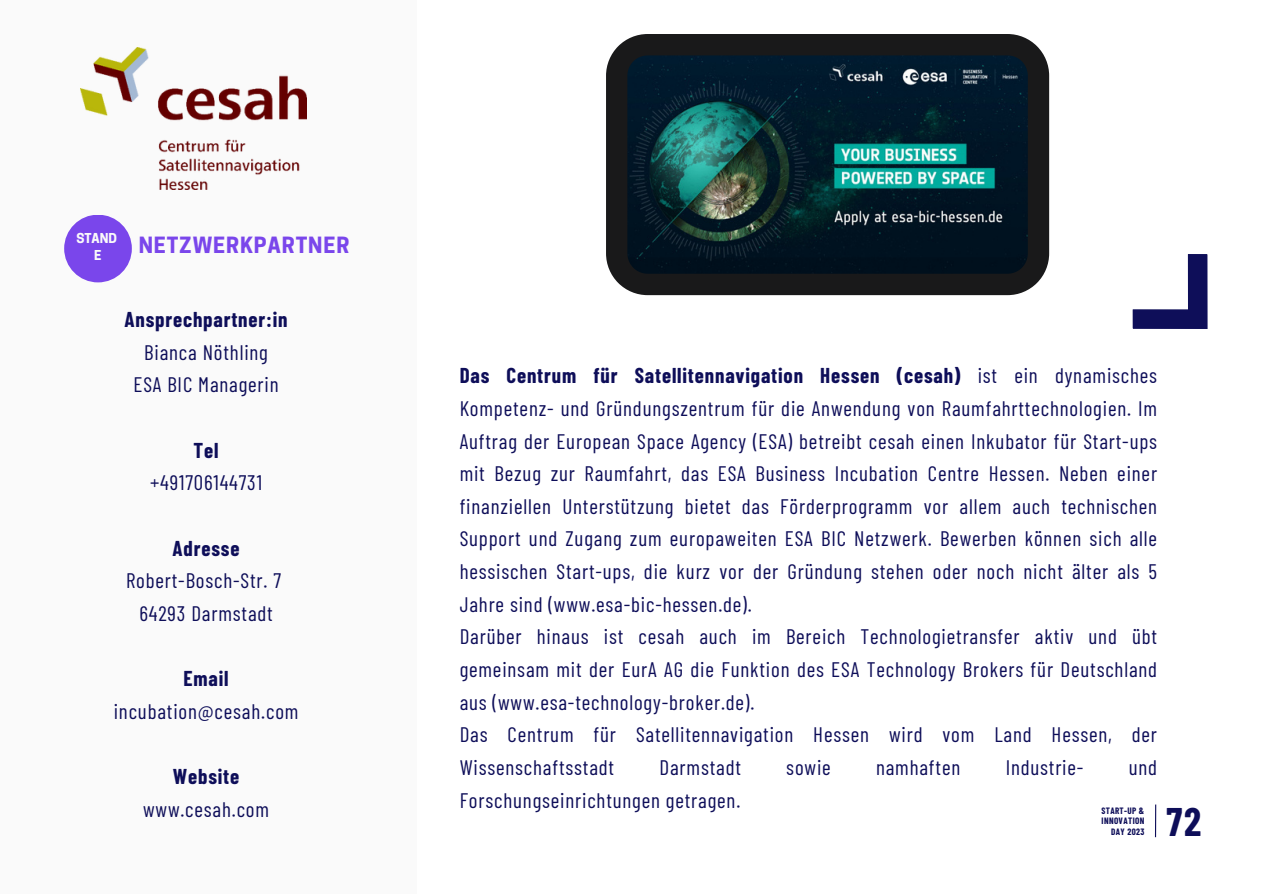
<style>
.page{position:relative;width:1263px;height:894px;background:#fff}
.page>*{position:absolute;margin:0;border:0;box-sizing:border-box;transform-origin:0 0}
.t1{font:700 39px "Barlow Condensed";color:#0e0e59}
.t2{font:21px/32.5px "Barlow Condensed";letter-spacing:.04em;color:#0e0e59;text-align:justify}
.t3{font:700 21px "Barlow Condensed";letter-spacing:.04em;color:#0e0e59}
.t4{font:700 21px "Cooper Hewitt";letter-spacing:.04em;color:#7a46eb}
.t5{font:700 12.9px "Cooper Hewitt";color:#fafafa}
.t6{font:700 9px "Barlow Condensed";letter-spacing:.04em;color:#0e0e59}
.s1{font-weight:700}
</style>
<div class="page">
<div style="left:0;top:1px;width:417px;height:892px;background:#fafafa"></div>
<img style="left:80px;top:48px;width:226px;height:141px">
<svg style="left:606px;top:34px;width:443px;height:261px"></svg>
<svg style="left:1132px;top:254px;width:76px;height:75px"></svg>
<hr style="left:1155px;top:804px;width:1px;height:32px;background:#0e0e59">
<div style="left:64px;top:214px;width:68px;height:68px;background:#7a46eb;border-radius:50%"></div>
<p class="t5" style="left:76px;top:233px;width:42px">STAND</p>
<p class="t5" style="left:94px;top:250px;width:9px">E</p>
<p class="t4" style="left:139px;top:237px;width:212px">NETZWERKPARTNER</p>
<p class="t3" style="left:125px;top:306px;width:164px">Ansprechpartner:in</p>
<p class="t2" style="left:144px;top:335px;width:125px">Bianca Nöthling</p>
<p class="t2" style="left:133px;top:367px;width:147px">ESA BIC Managerin</p>
<p class="t2" style="left:460px;top:358px;width:699px"><span class="s1">Das Centrum für Satellitennavigation Hessen (cesah)</span> ist ein dynamisches Kompetenz- und Gründungszentrum für die Anwendung von Raumfahrttechnologien. Im Auftrag der European Space Agency (ESA) betreibt cesah einen Inkubator für Start-ups mit Bezug zur Raumfahrt, das ESA Business Incubation Centre Hessen. Neben einer finanziellen Unterstützung bietet das Förderprogramm vor allem auch technischen Support und Zugang zum europaweiten ESA BIC Netzwerk. Bewerben können sich alle hessischen Start-ups, die kurz vor der Gründung stehen oder noch nicht älter als 5<br>Jahre sind (www.esa-bic-hessen.de).</p>
<p class="t2" style="left:460px;top:619px;width:699px">Darüber hinaus ist cesah auch im Bereich Technologietransfer aktiv und übt gemeinsam mit der EurA AG die Funktion des ESA Technology Brokers für Deutschland aus (www.esa-technology-broker.de).</p>
<p class="t2" style="left:460px;top:717px;width:699px">Das Centrum für Satellitennavigation Hessen wird vom Land Hessen, der<br>Wissenschaftsstadt</p>
<p class="t3" style="left:194px;top:436px;width:27px">Tel</p>
<p class="t2" style="left:150px;top:465px;width:113px">+491706144731</p>
<p class="t3" style="left:173px;top:534px;width:68px">Adresse</p>
<p class="t2" style="left:126px;top:563px;width:157px">Robert-Bosch-Str. 7</p>
<p class="t2" style="left:139px;top:596px;width:135px">64293 Darmstadt</p>
<p class="t3" style="left:184px;top:665px;width:47px">Email</p>
<p class="t2" style="left:114px;top:694px;width:186px">incubation@cesah.com</p>
<p class="t2" style="left:659px;top:750px;width:83px">Darmstadt</p>
<p class="t2" style="left:786px;top:750px;width:46px">sowie</p>
<p class="t2" style="left:876px;top:750px;width:86px">namhaften</p>
<p class="t2" style="left:1006px;top:750px;width:79px">Industrie-</p>
<p class="t2" style="left:1129px;top:750px;width:30px">und</p>
<p class="t2" style="left:460px;top:782px;width:282px">Forschungseinrichtungen getragen.</p>
<p class="t3" style="left:173px;top:762px;width:68px">Website</p>
<p class="t2" style="left:143px;top:791px;width:128px">www.cesah.com</p>
<p class="t1" style="left:1167px;top:796px;width:36px">72</p>
<p class="t6" style="left:1101px;top:804px;width:44px">START-UP &amp;</p>
<p class="t6" style="left:1102px;top:815px;width:44px">INNOVATION</p>
<p class="t6" style="left:1111px;top:825px;width:35px">DAY 2023</p>
</div>
